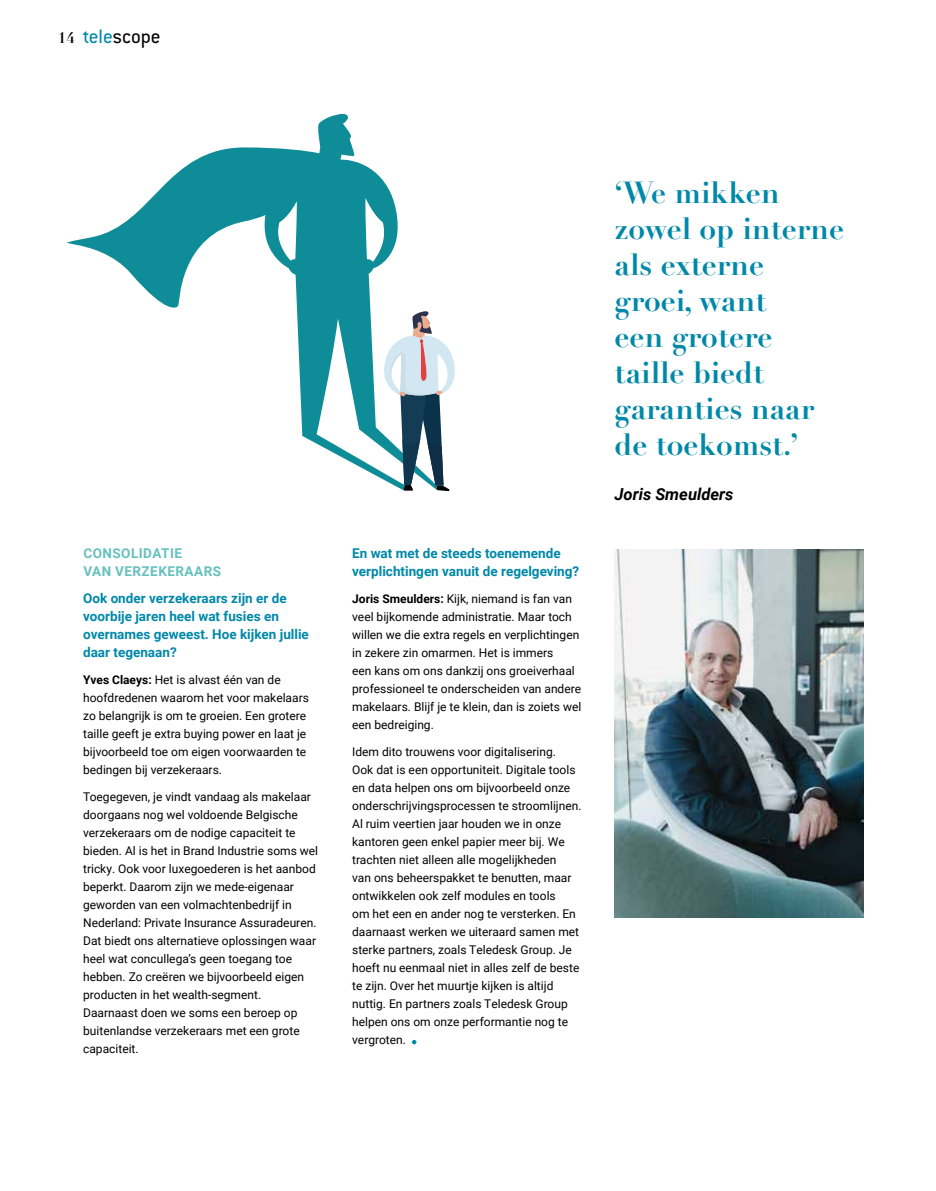
<style>
.page{position:relative;width:936px;height:1191px;background:#fff}
.page>*{position:absolute;margin:0;border:0;box-sizing:border-box;transform-origin:0 0}
.t1{font:700 30px/36px "Didot LT Pro";color:#0088a9}
.t2{font:21.45px "Conduit ITC";color:#000}
.t3{font:italic 700 16.5px "Roboto";color:#000}
.t4{font:700 13.5px/18px "Roboto";color:#0088a9}
.t5{font:700 13.5px/18px "Roboto";letter-spacing:.035em;color:#66c1be}
.t6{font:12px/18px "Roboto";color:#000}
.s1{font-family:"Didot LT Pro";font-weight:700;font-size:15px}
.s2{color:#0088a9}
.s3{font-weight:700}
</style>
<div class="page">
<svg style="left:412px;top:1040px;width:4px;height:4px"></svg>
<img style="left:614px;top:549px;width:249px;height:368px">
<svg style="left:67px;top:114px;width:331px;height:365px"></svg>
<svg style="left:382px;top:311px;width:73px;height:180px"></svg>
<h2 class="t2" style="left:58px;top:23px;width:104px"><span class="s1">14</span> <span class="s2">tele</span>scope</h2>
<p class="t5" style="left:83px;top:544px;width:139px">CONSOLIDATIE<br>VAN VERZEKERAARS</p>
<p class="t4" style="left:83px;top:589px;width:227px">Ook onder verzekeraars zijn er de voorbije jaren heel wat fusies en overnames geweest. Hoe kijken jullie daar tegenaan?</p>
<p class="t6" style="left:83px;top:670px;width:227px"><span class="s3">Yves Claeys:</span> Het is alvast één van de hoofdredenen waarom het voor makelaars zo belangrijk is om te groeien. Een grotere taille geeft je extra buying power en laat je bijvoorbeeld toe om eigen voorwaarden te bedingen bij verzekeraars.</p>
<p class="t6" style="left:83px;top:787px;width:236px">Toegegeven, je vindt vandaag als makelaar doorgaans nog wel voldoende Belgische verzekeraars om de nodige capaciteit te bieden. Al is het in Brand Industrie soms wel tricky. Ook voor luxegoederen is het aanbod beperkt. Daarom zijn we mede-eigenaar geworden van een volmachtenbedrijf in Nederland: Private Insurance Assuradeuren.<br>Dat biedt ons alternatieve oplossingen waar heel wat concullega’s geen toegang toe hebben. Zo creëren we bijvoorbeeld eigen producten in het wealth-segment.<br>Daarnaast doen we soms een beroep op buitenlandse verzekeraars met een grote capaciteit.</p>
<p class="t4" style="left:352px;top:544px;width:228px">En wat met de steeds toenemende verplichtingen vanuit de regelgeving?</p>
<p class="t6" style="left:352px;top:589px;width:231px"><span class="s3">Joris Smeulders:</span> Kijk, niemand is fan van veel bijkomende administratie. Maar toch willen we die extra regels en verplichtingen in zekere zin omarmen. Het is immers<br>een kans om ons dankzij ons groeiverhaal professioneel te onderscheiden van andere makelaars. Blijf je te klein, dan is zoiets wel een bedreiging.</p>
<p class="t6" style="left:352px;top:742px;width:231px">Idem dito trouwens voor digitalisering.<br>Ook dat is een opportuniteit. Digitale tools en data helpen ons om bijvoorbeeld onze onderschrijvingsprocessen te stroomlijnen.<br>Al ruim veertien jaar houden we in onze kantoren geen enkel papier meer bij. We trachten niet alleen alle mogelijkheden<br>van ons beheerspakket te benutten, maar ontwikkelen ook zelf modules en tools<br>om het een en ander nog te versterken. En daarnaast werken we uiteraard samen met sterke partners, zoals Teledesk Group. Je hoeft nu eenmaal niet in alles zelf de beste te zijn. Over het muurtje kijken is altijd nuttig. En partners zoals Teledesk Group helpen ons om onze performantie nog te vergroten.</p>
<h1 class="t1" style="left:614px;top:174px;width:231px">‘We mikken zowel op interne als externe groei, want<br>een grotere taille biedt garanties naar de toekomst.’</h1>
<h3 class="t3" style="left:614px;top:482px;width:120px">Joris Smeulders</h3>
</div>
